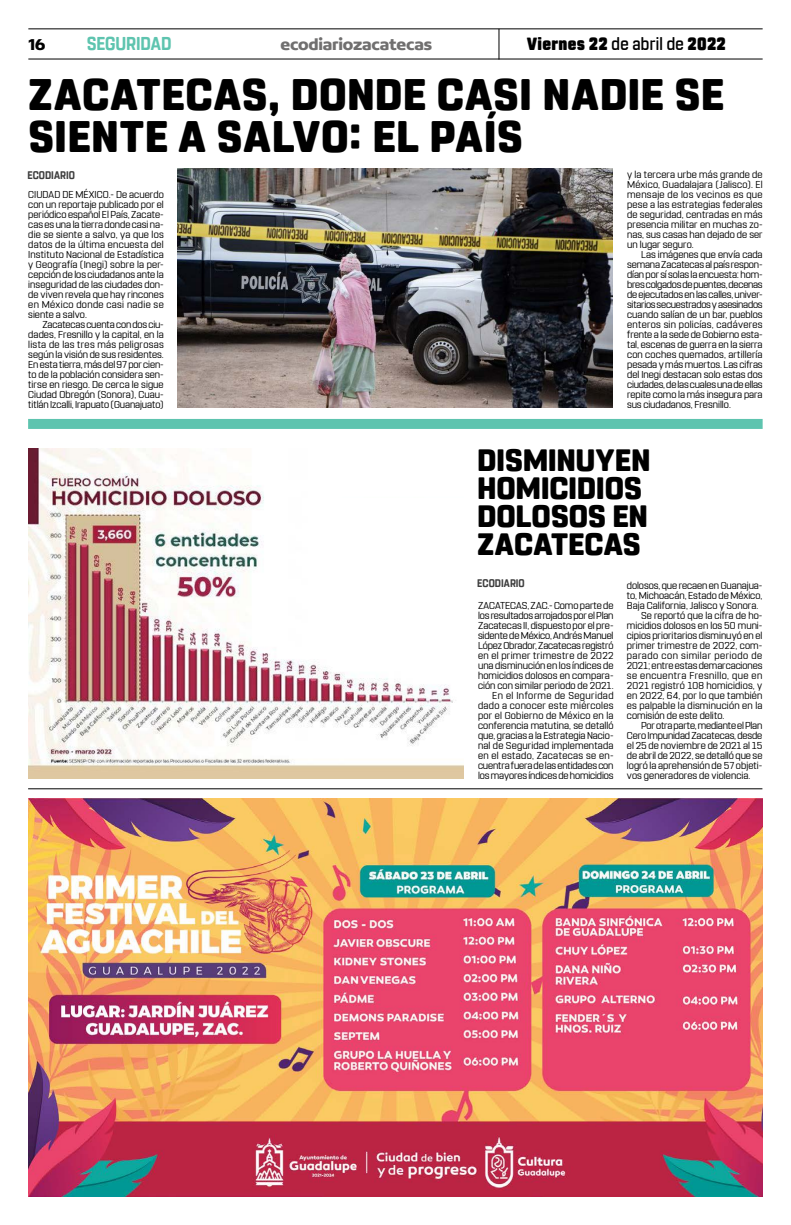
<style>
.page{position:relative;width:791px;height:1225px;background:#fff}
.page>*{position:absolute;margin:0;border:0;box-sizing:border-box;transform-origin:0 0}
.t1{font:800 44px/42px "Rohn Rounded";letter-spacing:.01em;color:#000}
.t2{font:800 30.8px/28px "Rohn Rounded";letter-spacing:-.01em;color:#000}
.t3{font:700 18.6px "Rohn Rounded";letter-spacing:-.01em;color:#5ec4af;scale:.91 1}
.t4{font:900 17.6px "Rohn Rounded";letter-spacing:.015em;color:#000;scale:.91 1}
.t5{font:700 16.9px "Concord";letter-spacing:-.01em;color:#706f6f}
.t6{font:700 16.9px "Concord";color:#000}
.t7{font:700 11px "Rohn Rounded";letter-spacing:.005em;color:#3d3d3d;scale:.91 1}
.t8{font:10px/10px "Rohn Rounded";letter-spacing:.005em;color:#000;text-align:justify}
.t9{font:10px "Rohn Rounded";letter-spacing:-.015em;color:#000}
.t10{font:10px "Rohn Rounded";letter-spacing:.04em;color:#000}
.t11{font:10px "Rohn Rounded";letter-spacing:.045em;color:#000}
.s1{font-weight:500}
</style>
<div class="page">
<hr style="left:28px;top:28px;width:735px;height:1px;background:#000">
<hr style="left:28px;top:59px;width:735px;height:1px;background:#000">
<hr style="left:498px;top:29px;width:1px;height:31px;background:#000">
<hr style="left:28px;top:1224px;width:735px;height:1px;background:#616161">
<div style="left:28px;top:419px;width:735px;height:10px;background:#5ec4af"></div>
<hr style="left:28px;top:788px;width:734px;height:1px;background:#000">
<img style="left:28px;top:798px;width:734px;height:398px">
<img style="left:178px;top:168px;width:435px;height:240px">
<img style="left:28px;top:448px;width:435px;height:327px">
<div style="left:321px;top:498px;width:143px;height:120px;background:#fff"></div>
<h3 class="t6" style="left:28px;top:34px;width:19px">16</h3>
<h3 class="t3" style="left:87px;top:32px;width:95px">SEGURIDAD</h3>
<h3 class="t5" style="left:280px;top:34px;width:153px">ecodiariozacatecas</h3>
<h3 class="t4" style="left:527px;top:33px;width:220px">Viernes 22 <span class="s1">de abril de</span> 2022</h3>
<h1 class="t1" style="left:28px;top:74px;width:697px">ZACATECAS, DONDE CASI NADIE SE<br>SIENTE A SALVO: EL PAÍS</h1>
<p class="t7" style="left:27px;top:168px;width:54px">ECODIARIO</p>
<p class="t8" style="left:28px;top:190px;width:137px">CIUDAD DE MÉXICO.- De acuerdo con un reportaje publicado por el periódico español El País, Zacate&shy;cas es una la tierra donde casi na&shy;die se siente a salvo, ya que los datos de la última encuesta del Instituto Nacional de Estadística y Geografía (Inegi) sobre la per&shy;cepción de los ciudadanos ante la inseguridad de las ciudades don&shy;de viven revela que hay rincones en México donde casi nadie se siente a salvo.</p>
<p class="t8" style="left:28px;top:320px;width:137px;text-indent:14px">Zacatecas cuenta con dos ciu&shy;dades, Fresnillo y la capital, en la lista de las tres más peligrosas según la visión de sus residentes.<br>En esta tierra, más del 97 por cien&shy;to de la población considera sen&shy;tirse en riesgo. De cerca le sigue Ciudad Obregón (Sonora), Cuau&shy;titlán Izcalli, Irapuato (Guanajuato)</p>
<p class="t8" style="left:627px;top:170px;width:137px">y la tercera urbe más grande de México, Guadalajara (Jalisco). El mensaje de los vecinos es que pese a las estrategias federales de seguridad, centradas en más presencia militar en muchas zo&shy;nas, sus casas han dejado de ser un lugar seguro.</p>
<p class="t8" style="left:627px;top:250px;width:137px;text-indent:14px">Las imágenes que envía cada semana Zacatecas al país respon&shy;dían por sí solas la encuesta: hom&shy;bres colgados de puentes, decenas de ejecutados en las calles, univer&shy;sitarios secuestrados y asesinados cuando salían de un bar, pueblos enteros sin policías, cadáveres frente a la sede de Gobierno esta&shy;tal, escenas de guerra en la sierra con coches quemados, artillería pesada y más muertos. Las cifras del Inegi destacan solo estas dos ciudades, de las cuales una de ellas repite como la más insegura para sus ciudadanos, Fresnillo.</p>
<h2 class="t2" style="left:477px;top:446px;width:175px">DISMINUYEN<br>HOMICIDIOS<br>DOLOSOS EN<br>ZACATECAS</h2>
<p class="t8" style="left:627px;top:580px;width:137px">dolosos, que recaen en Guanajua-</p>
<p class="t8" style="left:627px;top:590px;width:137px">to, Michoacán, Estado de México,</p>
<p class="t8" style="left:627px;top:600px;width:133px">Baja California, Jalisco y Sonora.</p>
<p class="t8" style="left:641px;top:610px;width:123px">Se reportó que la cifra de ho-</p>
<p class="t8" style="left:627px;top:620px;width:137px">micidios dolosos en los 50 muni-</p>
<p class="t8" style="left:627px;top:630px;width:137px">cipios prioritarios disminuyó en el</p>
<p class="t8" style="left:627px;top:640px;width:137px">primer trimestre de 2022, com-</p>
<p class="t11" style="left:627px;top:649px;width:137px">parado con similar periodo de</p>
<p class="t8" style="left:627px;top:660px;width:137px">2021; entre estas demarcaciones</p>
<p class="t10" style="left:627px;top:669px;width:137px">se encuentra Fresnillo, que en</p>
<p class="t8" style="left:627px;top:680px;width:137px">2021 registró 108 homicidios, y</p>
<p class="t8" style="left:627px;top:690px;width:137px">en 2022, 64, por lo que también</p>
<p class="t8" style="left:627px;top:700px;width:137px">es palpable la disminución en la</p>
<p class="t8" style="left:627px;top:710px;width:99px">comisión de este delito.</p>
<p class="t9" style="left:641px;top:719px;width:123px">Por otra parte, mediante el Plan</p>
<p class="t8" style="left:627px;top:730px;width:137px">Cero Impunidad Zacatecas, desde</p>
<p class="t8" style="left:627px;top:740px;width:137px">el 25 de noviembre de 2021 al 15</p>
<p class="t8" style="left:627px;top:750px;width:137px">de abril de 2022, se detalló que se</p>
<p class="t8" style="left:627px;top:760px;width:137px">logró la aprehensión de 57 objeti-</p>
<p class="t8" style="left:627px;top:770px;width:125px">vos generadores de violencia.</p>
<p class="t7" style="left:477px;top:576px;width:54px">ECODIARIO</p>
<p class="t8" style="left:478px;top:600px;width:137px;text-align:right">ZACATECAS, ZAC.- Como parte de los resultados arrojados por el Plan<br>Zacatecas II, dispuesto por el pre&shy;sidente de México, Andrés Manuel<br>López Obrador, Zacatecas registró en el primer trimestre de 2022 una disminución en los índices de homicidios dolosos en compara&shy;ción con similar periodo de 2021.<br>En el Informe de Seguridad dado a conocer este miércoles por el Gobierno de México en la conferencia matutina, se detalló que, gracias a la Estrategia Nacio&shy;nal de Seguridad implementada en el estado, Zacatecas se en&shy;cuentra fuera de las entidades con los mayores índices de homicidios</p>
</div>
